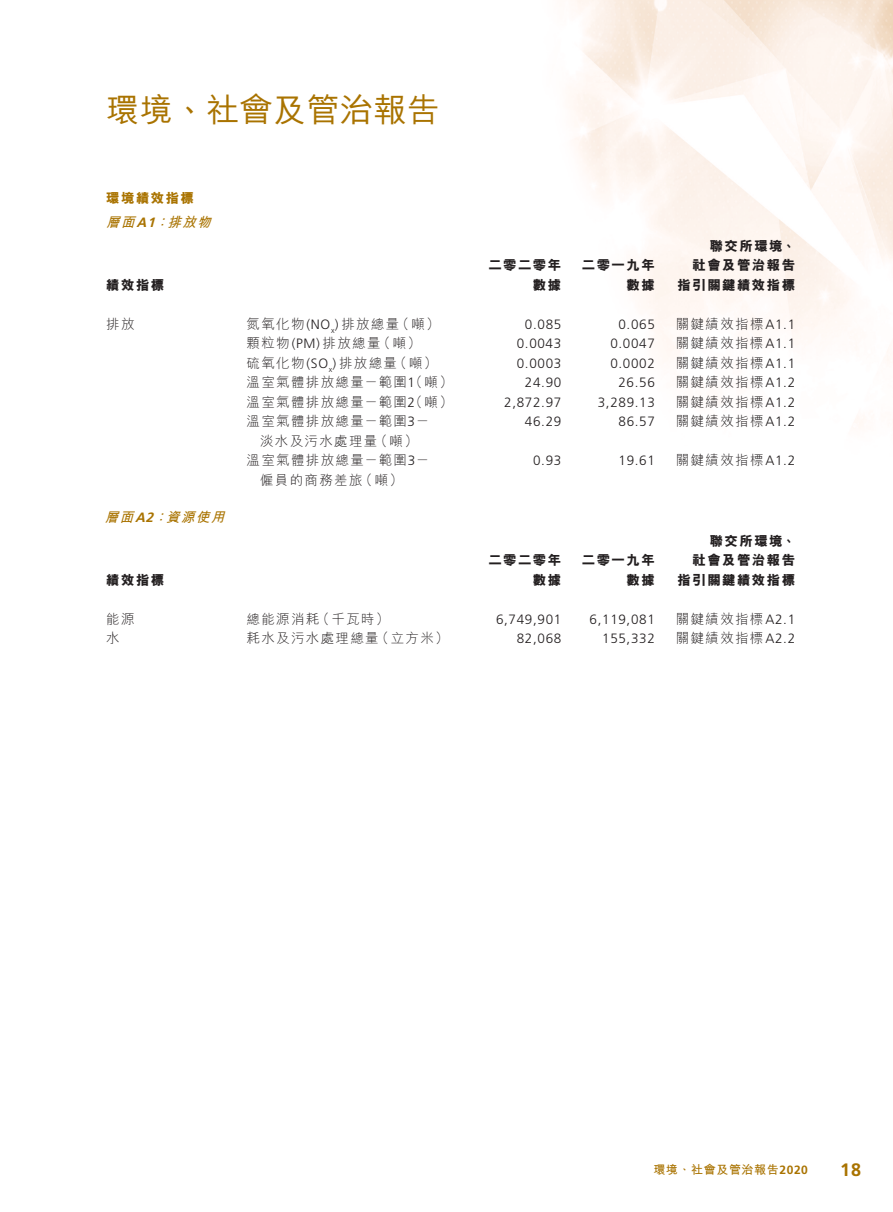
<style>
.page{position:relative;width:893px;height:1212px;background:#fff}
.page>*{position:absolute;margin:0;border:0;box-sizing:border-box;transform-origin:0 0}
.t1{font:500 33px "M Hei HK";letter-spacing:.01em;color:#a97300}
.t2{font:700 18px "Frutiger LT Std";color:#a97300}
.t3{font:300 13.5px/19.5px "M Hei HK";letter-spacing:.1em;color:#231f20}
.t4{font:300 13.5px "Frutiger LT Std";letter-spacing:.05em;color:#231f20}
.t5{font:800 13.5px/19.5px "M Hei HK";letter-spacing:.1em;color:#231f20;text-align:right}
.t6{font:italic 700 13.5px "M Hei HK";color:#a97300}
.t7{font:800 13.5px "M Hei HK";letter-spacing:.1em;color:#a97300}
.t8{font:italic 700 13.5px "Frutiger LT Std";color:#a97300}
.t9{font:700 12px "M Hei HK";letter-spacing:.05em;color:#a97300}
.s1{font-family:"Frutiger LT Std"}
.s2{font-family:"M Hei HK"}
</style>
<div class="page">
<img style="left:571px;top:0;width:322px;height:425px">
<h1 class="t1" style="left:106px;top:86px;width:335px">環境、社會及管治報告</h1>
<p class="t7" style="left:106px;top:192px;width:89px">環境績效指標</p>
<p class="t6" style="left:168px;top:212px;width:49px">排放物</p>
<p class="t6" style="left:106px;top:212px;width:46px">層面<span class="s1">A</span></p>
<p class="t8" style="left:147px;top:215px;width:28px">1<span class="s2">：</span></p>
<p class="t5" style="left:106px;top:275px;width:60px">績效指標</p>
<p class="t5" style="left:488px;top:255px;width:74px">二零二零年數據</p>
<p class="t5" style="left:582px;top:255px;width:74px">二零一九年數據</p>
<p class="t5" style="left:678px;top:236px;width:119px">聯交所環境、<br>社會及管治報告指引關鍵績效指標</p>
<p class="t3" style="left:247px;top:314px;width:154px">氮氧化物<span class="s1">(NO</span><sub>x</sub><span class="s1">)</span>排放總量</p>
<p class="t3" style="left:396px;top:314px;width:45px">（噸）</p>
<p class="t3" style="left:106px;top:314px;width:30px">排放</p>
<p class="t3" style="left:676px;top:314px;width:121px">關鍵績效指標<span class="s1">A1.1</span></p>
<p class="t4" style="left:525px;top:317px;width:38px">0.085</p>
<p class="t4" style="left:618px;top:317px;width:38px">0.065</p>
<p class="t6" style="left:166px;top:507px;width:64px">資源使用</p>
<p class="t6" style="left:105px;top:507px;width:46px">層面<span class="s1">A</span></p>
<p class="t8" style="left:146px;top:509px;width:28px">2<span class="s2">：</span></p>
<p class="t5" style="left:106px;top:570px;width:60px">績效指標</p>
<p class="t3" style="left:106px;top:609px;width:30px">能源</p>
<p class="t3" style="left:106px;top:628px;width:15px">水</p>
<p class="t3" style="left:247px;top:333px;width:152px">顆粒物<span class="s1">(PM)</span>排放總量硫氧化物<span class="s1">(SO</span><sub>x</sub><span class="s1">)</span>排放總量</p>
<p class="t3" style="left:377px;top:333px;width:45px">（噸）</p>
<p class="t3" style="left:394px;top:353px;width:45px">（噸）</p>
<p class="t3" style="left:247px;top:372px;width:208px">溫室氣體排放總量－範圍（<span class="s1">1</span> 噸）</p>
<p class="t3" style="left:247px;top:392px;width:208px">溫室氣體排放總量－範圍（<span class="s1">2</span> 噸）</p>
<p class="t3" style="left:247px;top:411px;width:184px">溫室氣體排放總量－範圍<span class="s1">3</span>－</p>
<p class="t3" style="left:374px;top:431px;width:45px">（噸(</p>
<p class="t3" style="left:260px;top:431px;width:119px">淡水及污水處理量</p>
<p class="t3" style="left:359px;top:450px;width:72px;text-indent:-113px">溫室氣體排放總量－範圍<span class="s1">3</span>－（噸(</p>
<p class="t3" style="left:260px;top:470px;width:104px">僱員的商務差旅</p>
<p class="t3" style="left:316px;top:609px;width:75px">（千瓦時）</p>
<p class="t3" style="left:247px;top:609px;width:74px">總能源消耗</p>
<p class="t3" style="left:375px;top:628px;width:75px">（立方米）</p>
<p class="t3" style="left:247px;top:628px;width:134px">耗水及污水處理總量</p>
<p class="t4" style="left:517px;top:336px;width:46px">0.0043</p>
<p class="t4" style="left:610px;top:336px;width:46px">0.0047</p>
<p class="t3" style="left:676px;top:333px;width:121px">關鍵績效指標<span class="s1">A1.1</span></p>
<p class="t4" style="left:517px;top:356px;width:46px">0.0003</p>
<p class="t4" style="left:610px;top:356px;width:46px">0.0002</p>
<p class="t3" style="left:676px;top:353px;width:121px">關鍵績效指標<span class="s1">A1.1</span></p>
<p class="t4" style="left:525px;top:375px;width:38px">24.90</p>
<p class="t4" style="left:618px;top:375px;width:38px">26.56</p>
<p class="t3" style="left:676px;top:372px;width:121px">關鍵績效指標<span class="s1">A1.2</span></p>
<p class="t4" style="left:504px;top:395px;width:59px">2,872.97</p>
<p class="t4" style="left:598px;top:395px;width:59px">3,289.13</p>
<p class="t3" style="left:676px;top:392px;width:121px">關鍵績效指標<span class="s1">A1.2</span></p>
<p class="t4" style="left:525px;top:414px;width:38px">46.29</p>
<p class="t4" style="left:618px;top:414px;width:38px">86.57</p>
<p class="t3" style="left:676px;top:411px;width:121px">關鍵績效指標<span class="s1">A1.2</span></p>
<p class="t4" style="left:533px;top:453px;width:30px">0.93</p>
<p class="t4" style="left:618px;top:453px;width:38px">19.61</p>
<p class="t3" style="left:676px;top:450px;width:121px">關鍵績效指標<span class="s1">A1.2</span></p>
<p class="t5" style="left:488px;top:550px;width:74px">二零二零年數據</p>
<p class="t5" style="left:582px;top:550px;width:74px">二零一九年數據</p>
<p class="t4" style="left:496px;top:611px;width:67px">6,749,901</p>
<p class="t4" style="left:517px;top:631px;width:46px">82,068</p>
<p class="t4" style="left:590px;top:611px;width:67px">6,119,081</p>
<p class="t4" style="left:602px;top:631px;width:54px">155,332</p>
<p class="t5" style="left:678px;top:531px;width:119px">聯交所環境、<br>社會及管治報告指引關鍵績效指標</p>
<p class="t3" style="left:676px;top:609px;width:121px">關鍵績效指標<span class="s1">A2.1</span></p>
<p class="t3" style="left:676px;top:628px;width:121px">關鍵績效指標<span class="s1">A2.2</span></p>
<p class="t9" style="left:653px;top:1161px;width:156px">環境、社會及管治報告<span class="s1">2020</span></p>
<h2 class="t2" style="left:840px;top:1159px;width:23px">18</h2>
</div>
